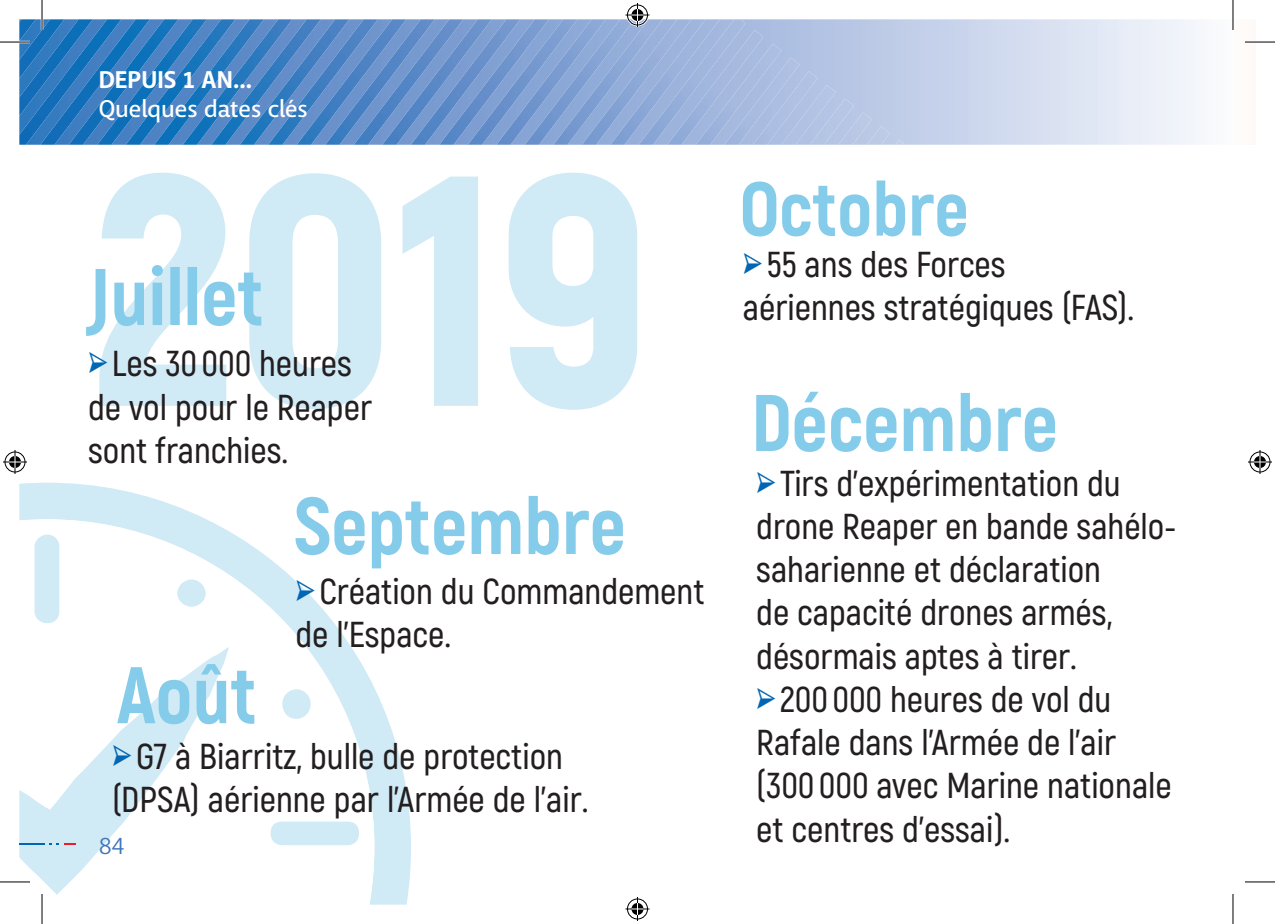
<style>
.page{position:relative;width:1275px;height:924px;background:#fff}
.page>*{position:absolute;margin:0;border:0;box-sizing:border-box;transform-origin:0 0}
.t1{font:600 36px/43.2px "Akrobat";color:#231f20}
.t2{font:500 24px "Macha";color:#fff}
.t3{font:700 24px "Macha";color:#fff}
.t4{font:24px "Macha";color:#4076bc}
.s1{font-family:"Minion Pro";font-weight:700;color:#0166b3}
</style>
<div class="page">
<svg style="left:745px;top:19px;width:454px;height:126px;background:#d2dbee"></svg>
<div style="left:1233px;top:19px;width:22px;height:126px;background:#fefbf9"></div>
<img style="left:745px;top:30px;width:18px;height:14px">
<img style="left:19px;top:116px;width:21px;height:29px">
<img style="left:817px;top:85px;width:19px;height:14px">
<img style="left:872px;top:126px;width:18px;height:19px">
<img style="left:781px;top:58px;width:18px;height:13px">
<img style="left:235px;top:19px;width:5px;height:126px">
<img style="left:492px;top:19px;width:4px;height:126px">
<img style="left:745px;top:44px;width:36px;height:101px">
<img style="left:40px;top:116px;width:29px;height:29px">
<img style="left:817px;top:99px;width:37px;height:46px">
<img style="left:178px;top:19px;width:57px;height:126px">
<img style="left:435px;top:19px;width:57px;height:126px">
<img style="left:691px;top:19px;width:54px;height:126px">
<svg style="left:895px;top:140px;width:10px;height:5px"></svg>
<img style="left:19px;top:19px;width:50px;height:97px">
<img style="left:240px;top:19px;width:85px;height:126px">
<img style="left:496px;top:19px;width:86px;height:126px">
<img style="left:753px;top:71px;width:64px;height:74px">
<img style="left:69px;top:19px;width:109px;height:126px">
<img style="left:325px;top:19px;width:110px;height:126px">
<img style="left:582px;top:19px;width:109px;height:126px">
<img style="left:838px;top:112px;width:34px;height:33px">
<svg style="left:19px;top:482px;width:392px;height:422px"></svg>
<svg style="left:19px;top:519px;width:355px;height:385px"></svg>
<div style="left:270px;top:821px;width:89px;height:23px;background:#d0eaf6;border-radius:12px"></div>
<div style="left:35px;top:534px;width:24px;height:89px;background:#d0eaf6;border-radius:12px"></div>
<div style="left:282px;top:689px;width:29px;height:29px;background:#d0eaf6;border-radius:50%"></div>
<div style="left:177px;top:579px;width:29px;height:27px;background:#d0eaf6;border-radius:50%"></div>
<svg style="left:19px;top:646px;width:210px;height:248px"></svg>
<svg style="left:19px;top:843px;width:40px;height:1px"></svg>
<svg style="left:99px;top:172px;width:538px;height:237px;fill:#d0eaf6"></svg>
<svg style="left:86px;top:265px;width:175px;height:71px"></svg>
<svg style="left:117px;top:663px;width:137px;height:61px"></svg>
<svg style="left:295px;top:495px;width:328px;height:73px"></svg>
<svg style="left:756px;top:391px;width:299px;height:60px"></svg>
<svg style="left:743px;top:180px;width:223px;height:56px"></svg>
<hr style="left:0;top:41px;width:30px;height:2px;background:#fff">
<hr style="left:1245px;top:41px;width:30px;height:2px;background:#fff">
<hr style="left:0;top:880px;width:30px;height:2px;background:#fff">
<hr style="left:41px;top:0;width:2px;height:30px;background:#fff">
<hr style="left:41px;top:893px;width:2px;height:30px;background:#fff">
<hr style="left:1231px;top:0;width:3px;height:30px;background:#fff">
<hr style="left:0;top:42px;width:30px;height:1px;background:#000">
<hr style="left:1245px;top:42px;width:30px;height:1px;background:#000">
<hr style="left:0;top:881px;width:30px;height:1px;background:#000">
<hr style="left:1245px;top:881px;width:30px;height:1px;background:#000">
<hr style="left:42px;top:0;width:1px;height:30px;background:#000">
<hr style="left:42px;top:893px;width:1px;height:30px;background:#000">
<hr style="left:1232px;top:0;width:1px;height:30px;background:#000">
<hr style="left:1232px;top:893px;width:1px;height:30px;background:#000">
<svg style="left:625px;top:3px;width:24px;height:24px"></svg>
<svg style="left:625px;top:897px;width:24px;height:23px"></svg>
<svg style="left:3px;top:450px;width:24px;height:24px"></svg>
<svg style="left:1248px;top:450px;width:24px;height:24px"></svg>
<p class="t3" style="left:99px;top:65px;width:155px">DEPUIS 1 AN...</p>
<p class="t2" style="left:99px;top:94px;width:211px">Quelques dates clés</p>
<p class="t1" style="left:88px;top:342px;width:285px"><span class="s1">➢</span>Les 30 000 heures de vol pour le Reaper sont franchies.</p>
<p class="t1" style="left:295px;top:569px;width:410px"><span class="s1">➢</span>Création du Commandement de l’Espace.</p>
<p class="t1" style="left:112px;top:734px;width:478px"><span class="s1">➢</span>G7 à Biarritz, bulle de protection (DPSA) aérienne par l’Armée de l’air.</p>
<p class="t4" style="left:99px;top:829px;width:27px">84</p>
<p class="t1" style="left:743px;top:242px;width:393px"><span class="s1">➢</span>55 ans des Forces aériennes stratégiques (FAS).</p>
<p class="t1" style="left:756px;top:461px;width:421px"><span class="s1">➢</span>Tirs d’expérimentation du drone Reaper en bande sahélo&shy;saharienne et déclaration<br>de capacité drones armés, désormais aptes à tirer.</p>
<p class="t1" style="left:756px;top:677px;width:417px"><span class="s1">➢</span>200 000 heures de vol du<br>Rafale dans l’Armée de l’air (300 000 avec Marine nationale et centres d’essai).</p>
</div>
